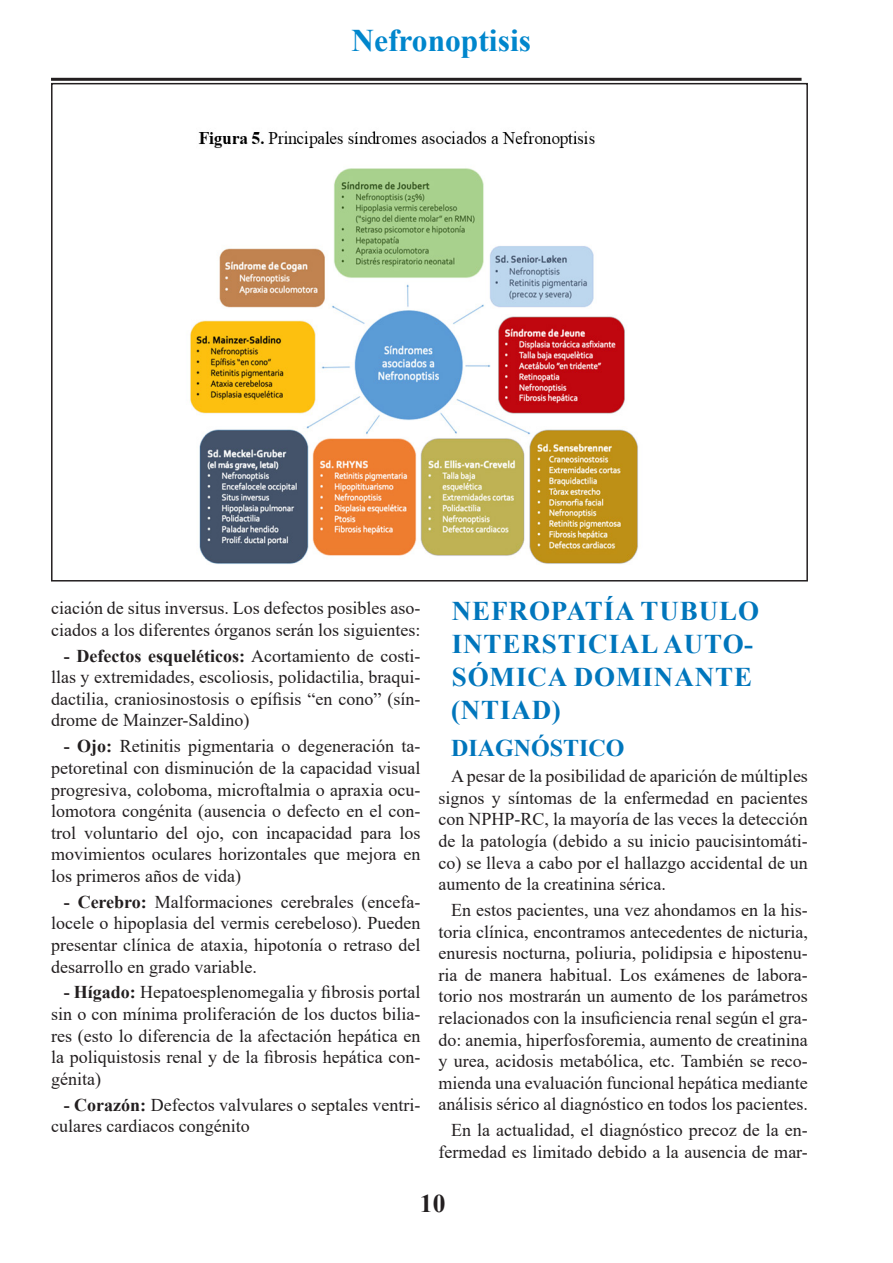
<style>
.page{position:relative;width:893px;height:1263px;background:#fff}
.page>*{position:absolute;margin:0;border:0;box-sizing:border-box;transform-origin:0 0}
.t1{font:700 31.5px "Times New Roman";color:#0086cc}
.t2{font:700 27px/33px "Times New Roman";letter-spacing:.035em;color:#0076bc}
.t3{font:700 25.5px "Times New Roman";color:#231f20}
.t4{font:700 24px "Times New Roman";color:#0076bc}
.t5{font:18px/21.6px "Times New Roman";color:#231f20;text-align:justify}
.s1{font-weight:700}
</style>
<div class="page">
<hr style="left:51px;top:78px;width:750px;height:3px;background:#231f20">
<img style="left:190px;top:131px;width:448px;height:433px">
<h1 class="t1" style="left:351px;top:18px;width:181px">Nefronoptisis</h1>
<p class="t5" style="left:51px;top:597px;width:371px">ciación de situs inversus. Los defectos posibles aso&shy;ciados a los diferentes órganos serán los siguientes:</p>
<p class="t5" style="left:51px;top:644px;width:371px;text-indent:13px"><span class="s1">- Defectos esqueléticos:</span> Acortamiento de costi&shy;llas y extremidades, escoliosis, polidactilia, braqui&shy;dactilia, craniosinostosis o epífisis “en cono” (sín&shy;drome de Mainzer-Saldino)</p>
<p class="t5" style="left:51px;top:735px;width:371px;text-indent:13px"><span class="s1">- Ojo:</span> Retinitis pigmentaria o degeneración ta&shy;petoretinal con disminución de la capacidad visual progresiva, coloboma, microftalmia o apraxia ocu&shy;lomotora congénita (ausencia o defecto en el con&shy;trol voluntario del ojo, con incapacidad para los movimientos oculares horizontales que mejora en los primeros años de vida)</p>
<p class="t5" style="left:51px;top:890px;width:371px;text-indent:13px"><span class="s1">- Cerebro:</span> Malformaciones cerebrales (encefa&shy;locele o hipoplasia del vermis cerebeloso). Pueden presentar clínica de ataxia, hipotonía o retraso del desarrollo en grado variable.</p>
<p class="t5" style="left:51px;top:981px;width:371px;text-indent:13px"><span class="s1">- Hígado:</span> Hepatoesplenomegalia y fibrosis portal sin o con mínima proliferación de los ductos bilia&shy;res (esto lo diferencia de la afectación hepática en la poliquistosis renal y de la fibrosis hepática con&shy;génita)</p>
<p class="t5" style="left:51px;top:1093px;width:371px;text-indent:13px"><span class="s1">- Corazón:</span> Defectos valvulares o septales ventri&shy;culares cardiacos congénito</p>
<h2 class="t2" style="left:451px;top:594px;width:309px">NEFROPATÍA TUBULO<br>INTERSTICIAL AUTO-<br>SÓMICA DOMINANTE (NTIAD)</h2>
<h3 class="t4" style="left:451px;top:731px;width:175px">DIAGNÓSTICO</h3>
<p class="t5" style="left:438px;top:765px;width:371px;text-indent:13px">A pesar de la posibilidad de aparición de múltiples signos y síntomas de la enfermedad en pacientes con NPHP-RC, la mayoría de las veces la detección de la patología (debido a su inicio paucisintomáti&shy;co) se lleva a cabo por el hallazgo accidental de un aumento de la creatinina sérica.</p>
<p class="t5" style="left:438px;top:899px;width:371px;text-indent:13px">En estos pacientes, una vez ahondamos en la his&shy;toria clínica, encontramos antecedentes de nicturia, enuresis nocturna, poliuria, polidipsia e hipostenu&shy;ria de manera habitual. Los exámenes de labora&shy;torio nos mostrarán un aumento de los parámetros relacionados con la insuficiencia renal según el gra&shy;do: anemia, hiperfosforemia, aumento de creatinina y urea, acidosis metabólica, etc. También se reco&shy;mienda una evaluación funcional hepática mediante análisis sérico al diagnóstico en todos los pacientes.</p>
<p class="t5" style="left:438px;top:1119px;width:371px;text-align:right">En la actualidad, el diagnóstico precoz de la en&shy;fermedad es limitado debido a la ausencia de mar-</p>
<h3 class="t3" style="left:420px;top:1185px;width:27px">10</h3>
</div>
